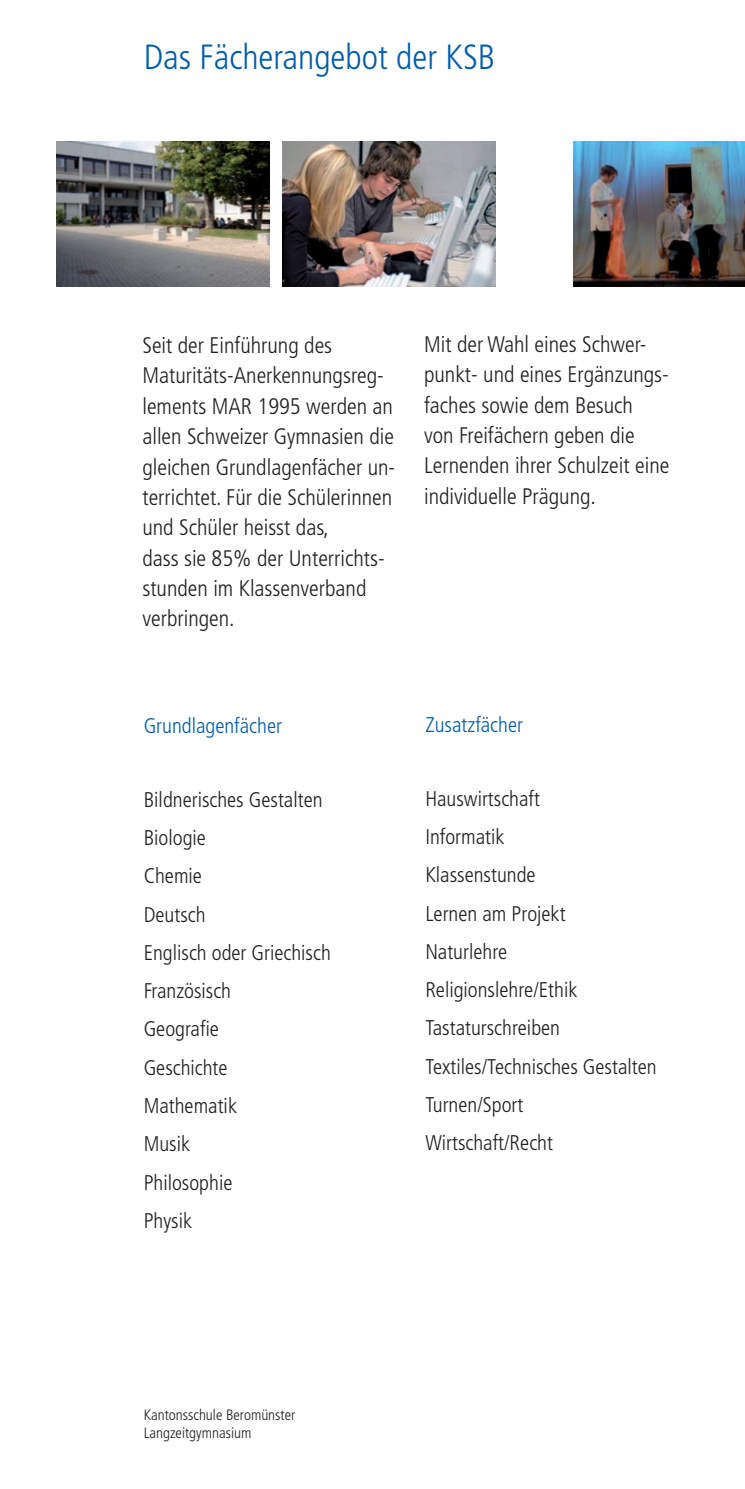
<style>
.page{position:relative;width:745px;height:1489px;background:#fff}
.page>*{position:absolute;margin:0;border:0;box-sizing:border-box;transform-origin:0 0}
.t1{font:300 condensed 35px "Frutiger";color:#015dab}
.t2{font:300 condensed 22.5px/30.5px "Frutiger";color:#231f20}
.t3{font:300 condensed 21.25px/38.2px "Frutiger";color:#231f20}
.t4{font:300 condensed 21.25px "Frutiger";color:#015dab}
.t5{font:300 condensed 15px/18px "Frutiger";color:#231f20}
</style>
<div class="page">
<img style="left:573px;top:142px;width:150px;height:145px">
<img style="left:57px;top:142px;width:212px;height:145px">
<img style="left:282px;top:142px;width:213px;height:145px">
<img style="left:723px;top:142px;width:21px;height:145px">
<h1 class="t1" style="left:144px;top:37px;width:353px">Das Fächerangebot der KSB</h1>
<p class="t2" style="left:142px;top:330px;width:254px">Seit der Einführung des<br>Maturitäts-Anerkennungsreg&shy;lements MAR 1995 werden an allen Schweizer Gymnasien die gleichen Grundlagenfächer un&shy;terrichtet. Für die Schülerinnen und Schüler heisst das,<br>dass sie 85% der Unterrichts&shy;stunden im Klassenverband verbringen.</p>
<p class="t2" style="left:424px;top:329px;width:247px">Mit der Wahl eines Schwer&shy;punkt- und eines Ergänzungs&shy;faches sowie dem Besuch<br>von Freifächern geben die<br>Lernenden ihrer Schulzeit eine individuelle Prägung.</p>
<p class="t4" style="left:144px;top:713px;width:140px">Grundlagenfächer</p>
<p class="t3" style="left:144px;top:780px;width:188px">Bildnerisches Gestalten<br>Biologie<br>Chemie<br>Deutsch<br>Englisch oder Griechisch<br>Französisch<br>Geografie<br>Geschichte<br>Mathematik<br>Musik<br>Philosophie<br>Physik</p>
<p class="t4" style="left:425px;top:712px;width:99px">Zusatzfächer</p>
<p class="t3" style="left:425px;top:779px;width:233px">Hauswirtschaft<br>Informatik<br>Klassenstunde<br>Lernen am Projekt<br>Naturlehre<br>Religionslehre/Ethik<br>Tastaturschreiben<br>Textiles/Technisches Gestalten<br>Turnen/Sport<br>Wirtschaft/Recht</p>
<p class="t5" style="left:144px;top:1406px;width:153px">Kantonsschule Beromünster<br>Langzeitgymnasium</p>
</div>
